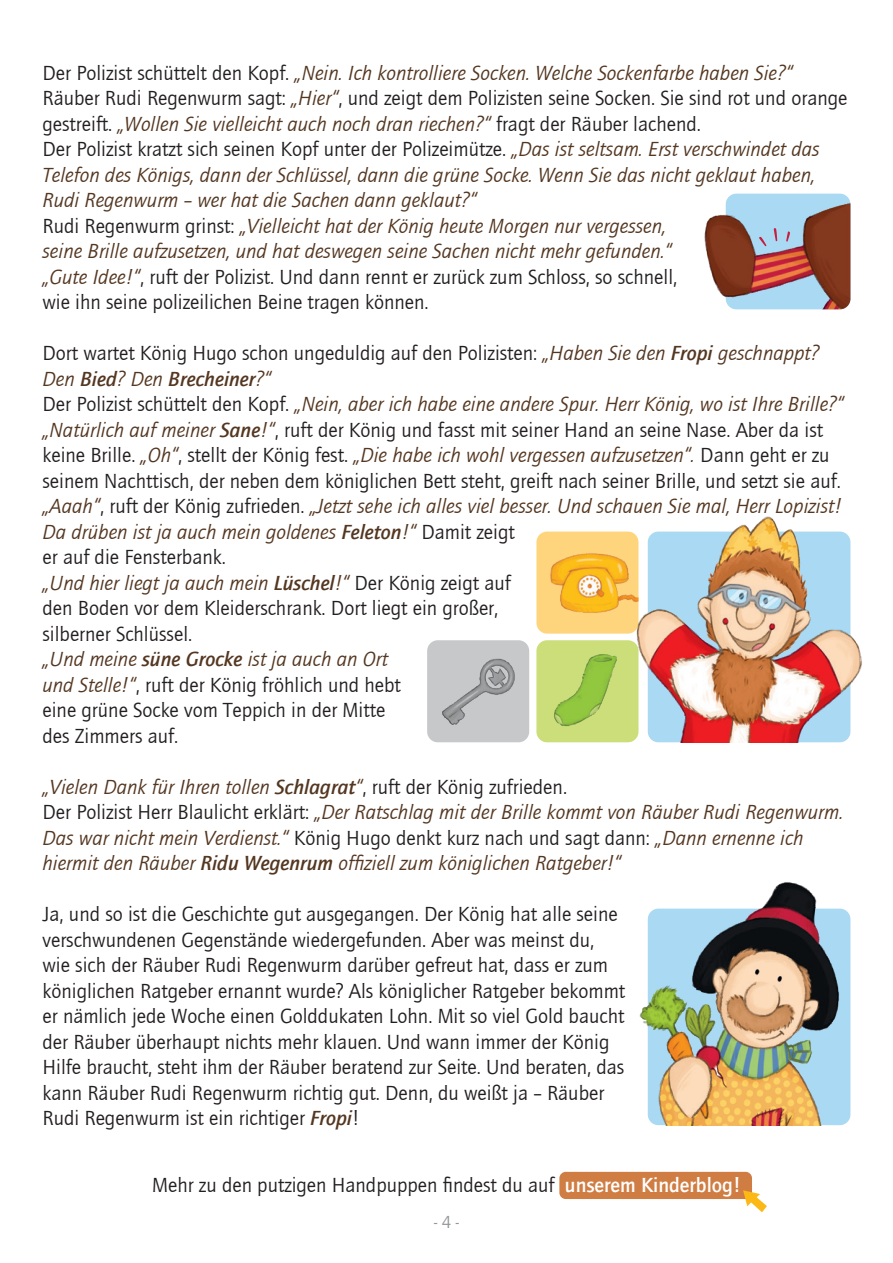
<style>
.page{position:relative;width:893px;height:1263px;background:#fff}
.page>*{position:absolute;margin:0;border:0;box-sizing:border-box;transform-origin:0 0}
.t1{font:21px/25.5px "Quay Itc T";color:#231f20}
.t2{font:italic 21px/25.5px "Quay Itc T";color:#543721}
.t3{font:18px "Quay Itc T";color:#939598}
.s1{font-style:normal;color:#231f20}
.s2{font-style:italic;color:#543721}
.s3{font-weight:700;font-style:italic;color:#543721}
.s4{font-weight:700}
.s5{font-weight:700;color:#fff}
</style>
<div class="page">
<div style="left:559px;top:1172px;width:193px;height:27px;background:#d07d43;border-radius:6px"></div>
<svg style="left:743px;top:1190px;width:24px;height:22px"></svg>
<img style="left:536px;top:531px;width:64px;height:103px">
<div style="left:536px;top:640px;width:102px;height:102px;background:#cbde79;border-radius:11px"></div>
<img style="left:542px;top:640px;width:58px;height:102px">
<img style="left:427px;top:640px;width:102px;height:102px">
<img style="left:600px;top:516px;width:262px;height:226px">
<img style="left:639px;top:882px;width:212px;height:243px">
<img style="left:704px;top:196px;width:146px;height:113px">
<svg style="left:759px;top:237px;width:7px;height:10px"></svg>
<svg style="left:774px;top:228px;width:3px;height:14px"></svg>
<svg style="left:786px;top:231px;width:4px;height:11px"></svg>
<p class="t2" style="left:43px;top:60px;width:752px"><span class="s1">Der Polizist schüttelt den Kopf.</span> „Nein. Ich kontrolliere Socken. Welche Sockenfarbe haben Sie?“</p>
<p class="t1" style="left:43px;top:85px;width:806px">Räuber Rudi Regenwurm sagt: <span class="s2">„Hier“</span>, und zeigt dem Polizisten seine Socken. Sie sind rot und orange gestreift. <span class="s2">„Wollen Sie vielleicht auch noch dran riechen?“</span> fragt der Räuber lachend.</p>
<p class="t2" style="left:43px;top:136px;width:779px"><span class="s1">Der Polizist kratzt sich seinen Kopf unter der Polizeimütze.</span> „Das ist seltsam. Erst verschwindet das<br>Telefon des Königs, dann der Schlüssel, dann die grüne Socke. Wenn Sie das nicht geklaut haben,<br>Rudi Regenwurm – wer hat die Sachen dann geklaut?“</p>
<p class="t2" style="left:43px;top:213px;width:631px"><span class="s1">Rudi Regenwurm grinst:</span> „Vielleicht hat der König heute Morgen nur vergessen, seine Brille aufzusetzen, und hat deswegen seine Sachen nicht mehr gefunden.“</p>
<p class="t1" style="left:43px;top:264px;width:636px"><span class="s2">„Gute Idee!“</span>, ruft der Polizist. Und dann rennt er zurück zum Schloss, so schnell, wie ihn seine polizeilichen Beine tragen können.</p>
<p class="t1" style="left:43px;top:340px;width:778px">Dort wartet König Hugo schon ungeduldig auf den Polizisten: <span class="s2">„Haben Sie den</span> <span class="s3">Fropi</span> <span class="s2">geschnappt?<br>Den</span> <span class="s3">Bied</span><span class="s2">? Den</span> <span class="s3">Brecheiner</span><span class="s2">?“</span></p>
<p class="t2" style="left:43px;top:391px;width:803px"><span class="s1">Der Polizist schüttelt den Kopf.</span> „Nein, aber ich habe eine andere Spur. Herr König, wo ist Ihre Brille?“</p>
<p class="t1" style="left:43px;top:417px;width:800px"><span class="s2">„Natürlich auf meiner</span> <span class="s3">Sane</span><span class="s2">!“</span>, ruft der König und fasst mit seiner Hand an seine Nase. Aber da ist keine Brille. <span class="s2">„Oh“</span>, stellt der König fest. <span class="s2">„Die habe ich wohl vergessen aufzusetzen“.</span> Dann geht er zu seinem Nachttisch, der neben dem königlichen Bett steht, greift nach seiner Brille, und setzt sie auf.</p>
<p class="t2" style="left:43px;top:493px;width:801px">„Aaah“<span class="s1">, ruft der König zufrieden.</span> „Jetzt sehe ich alles viel besser. Und schauen Sie mal, Herr Lopizist!<br>Da drüben ist ja auch mein goldenes <span class="s4">Feleton</span>!“ <span class="s1">Damit zeigt<br>er auf die Fensterbank.</span></p>
<p class="t1" style="left:43px;top:570px;width:470px"><span class="s2">„Und hier liegt ja auch mein</span> <span class="s3">Lüschel</span><span class="s2">!“</span> Der König zeigt auf den Boden vor dem Kleiderschrank. Dort liegt ein großer, silberner Schlüssel.</p>
<p class="t1" style="left:43px;top:646px;width:360px"><span class="s2">„Und meine</span> <span class="s3">süne Grocke</span> <span class="s2">ist ja auch an Ort und Stelle!“</span>, ruft der König fröhlich und hebt eine grüne Socke vom Teppich in der Mitte des Zimmers auf.</p>
<p class="t2" style="left:43px;top:774px;width:526px">„Vielen Dank für Ihren tollen <span class="s4">Schlagrat</span>“<span class="s1">, ruft der König zufrieden.</span></p>
<p class="t2" style="left:43px;top:799px;width:802px"><span class="s1">Der Polizist Herr Blaulicht erklärt:</span> „Der Ratschlag mit der Brille kommt von Räuber Rudi Regenwurm.<br>Das war nicht mein Verdienst.“ <span class="s1">König Hugo denkt kurz nach und sagt dann:</span> „Dann ernenne ich hiermit den Räuber <span class="s4">Ridu Wegenrum</span> offiziell zum königlichen Ratgeber!“</p>
<p class="t1" style="left:43px;top:901px;width:584px">Ja, und so ist die Geschichte gut ausgegangen. Der König hat alle seine verschwundenen Gegenstände wiedergefunden. Aber was meinst du, wie sich der Räuber Rudi Regenwurm darüber gefreut hat, dass er zum königlichen Ratgeber ernannt wurde? Als königlicher Ratgeber bekommt er nämlich jede Woche einen Golddukaten Lohn. Mit so viel Gold baucht der Räuber überhaupt nichts mehr klauen. Und wann immer der König Hilfe braucht, steht ihm der Räuber beratend zur Seite. Und beraten, das kann Räuber Rudi Regenwurm richtig gut. Denn, du weißt ja – Räuber Rudi Regenwurm ist ein richtiger <span class="s3">Fropi</span>!</p>
<p class="t1" style="left:152px;top:1171px;width:590px">Mehr zu den putzigen Handpuppen findest du auf <span class="s5">unserem Kinderblog!</span></p>
<p class="t3" style="left:434px;top:1211px;width:26px">- 4 -</p>
</div>
